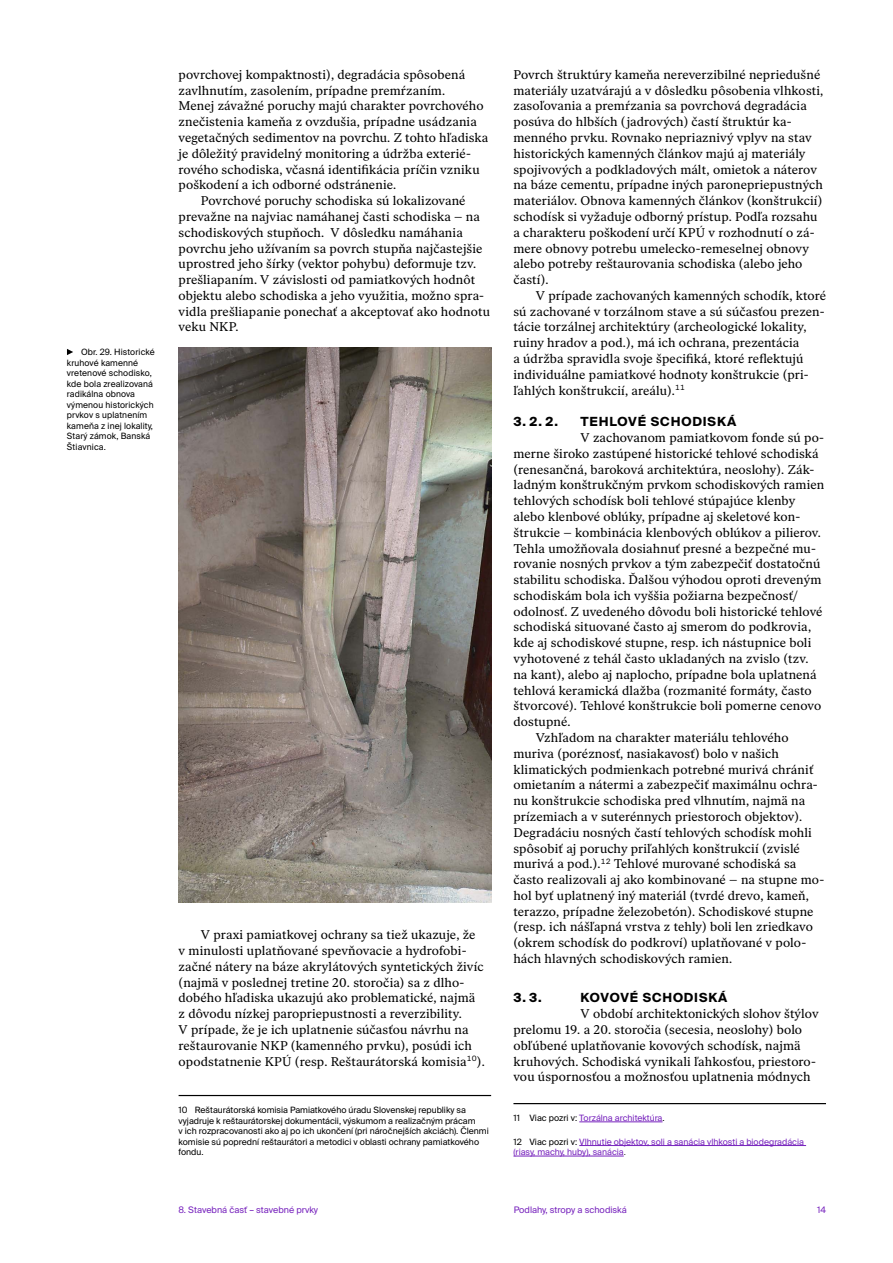
<style>
.page{position:relative;width:893px;height:1263px;background:#fff}
.page>*{position:absolute;margin:0;border:0;box-sizing:border-box;transform-origin:0 0}
.T3{font:12.6px/15.8px "Ivar Text";letter-spacing:.01em;color:#000}
.t1{font:700 12.6px "Suisse Intl";letter-spacing:.07em;color:#000}
.t2{font:9px "Suisse Intl";color:#7723bd}
.M1___Footnotes{font:8.7px/10.5px "Suisse Intl";color:#000}
.M1_-Popisky{font:8.7px/10.5px "Suisse Intl";letter-spacing:.015em;color:#000}
.M1___Footnotes-2{font:8.7px/10.5px "Suisse Intl";color:#7723bd}
.s1{color:#000}
.s2{font-family:"Calibri";color:#000}
</style>
<div class="page">
<hr style="left:179px;top:1095px;width:312px;height:1px;background:#000">
<hr style="left:513px;top:1103px;width:313px;height:1px;background:#000">
<hr style="left:579px;top:1121px;width:83px;height:1px;background:#7723bd">
<hr style="left:579px;top:1145px;width:227px;height:1px;background:#7723bd">
<hr style="left:513px;top:1156px;width:111px;height:1px;background:#7723bd">
<img style="left:179px;top:347px;width:312px;height:556px">
<svg style="left:67px;top:349px;width:6px;height:6px"></svg>
<p class="M1_-Popisky" style="left:67px;top:347px;width:89px;text-indent:14px">Obr. 29. Historické kruhové kamenné vretenové schodisko, kde bola zrealizovaná radikálna obnova výmenou historických prvkov s uplatnením kameňa z inej lokality,<br>Starý zámok, Banská<br>Štiavnica.</p>
<p class="T3" style="left:179px;top:67px;width:311px">povrchovej kompaktnosti), degradácia spôsobená zavlhnutím, zasolením, prípadne premŕzaním.<br>Menej závažné poruchy majú charakter povrchového znečistenia kameňa z ovzdušia, prípadne usádzania vegetačných sedimentov na povrchu. Z tohto hľadiska je dôležitý pravidelný monitoring a údržba exterié&shy;rového schodiska, včasná identifikácia príčin vzniku poškodení a ich odborné odstránenie.</p>
<p class="T3" style="left:179px;top:193px;width:313px;text-indent:22px">Povrchové poruchy schodiska sú lokalizované prevažne na najviac namáhanej časti schodiska – na schodiskových stupňoch. V dôsledku namáhania povrchu jeho užívaním sa povrch stupňa najčastejšie uprostred jeho šírky (vektor pohybu) deformuje tzv. prešliapaním. V závislosti od pamiatkových hodnôt objektu alebo schodiska a jeho využitia, možno spra&shy;vidla prešliapanie ponechať a akceptovať ako hodnotu veku NKP.</p>
<p class="T3" style="left:179px;top:927px;width:308px;text-indent:22px">V praxi pamiatkovej ochrany sa tiež ukazuje, že v minulosti uplatňované spevňovacie a hydrofobi&shy;začné nátery na báze akrylátových syntetických živíc (najmä v poslednej tretine 20. storočia) sa z dlho&shy;dobého hľadiska ukazujú ako problematické, najmä<br>z dôvodu nízkej paropriepustnosti a reverzibility.<br>V prípade, že je ich uplatnenie súčasťou návrhu na reštaurovanie NKP (kamenného prvku), posúdi ich opodstatnenie KPÚ (resp. Reštaurátorská komisia<sup>10</sup>).</p>
<p class="M1___Footnotes" style="left:179px;top:1105px;width:312px">10 Reštaurátorská komisia Pamiatkového úradu Slovenskej republiky sa vyjadruje k reštaurátorskej dokumentácii, výskumom a realizačným prácam<br>v ich rozpracovanosti ako aj po ich ukončení (pri náročnejších akciách). Členmi komisie sú poprední reštaurátori a metodici v oblasti ochrany pamiatkového fondu.</p>
<p class="T3" style="left:513px;top:67px;width:311px">Povrch štruktúry kameňa nereverzibilné nepriedušné materiály uzatvárajú a v dôsledku pôsobenia vlhkosti, zasoľovania a premŕzania sa povrchová degradácia posúva do hlbších (jadrových) častí štruktúr ka&shy;menného prvku. Rovnako nepriaznivý vplyv na stav historických kamenných článkov majú aj materiály spojivových a podkladových mált, omietok a náterov na báze cementu, prípadne iných paronepriepustných materiálov. Obnova kamenných článkov (konštrukcií) schodísk si vyžaduje odborný prístup. Podľa rozsahu a charakteru poškodení určí KPÚ v rozhodnutí o zá&shy;mere obnovy potrebu umelecko-remeselnej obnovy alebo potreby reštaurovania schodiska (alebo jeho častí).</p>
<p class="T3" style="left:513px;top:288px;width:314px;text-indent:22px">V prípade zachovaných kamenných schodík, ktoré sú zachované v torzálnom stave a sú súčasťou prezen&shy;tácie torzálnej architektúry (archeologické lokality, ruiny hradov a pod.), má ich ochrana, prezentácia<br>a údržba spravidla svoje špecifiká, ktoré reflektujú individuálne pamiatkové hodnoty konštrukcie (pri&shy;ľahlých konštrukcií, areálu).<sup>11</sup></p>
<p class="t1" style="left:513px;top:414px;width:46px">3. 2. 2.</p>
<p class="t1" style="left:580px;top:414px;width:157px">TEHLOVÉ SCHODISKÁ</p>
<p class="T3" style="left:513px;top:430px;width:312px;text-indent:67px">V zachovanom pamiatkovom fonde sú po&shy;merne široko zastúpené historické tehlové schodiská (renesančná, baroková architektúra, neoslohy). Zák&shy;ladným konštrukčným prvkom schodiskových ramien tehlových schodísk boli tehlové stúpajúce klenby alebo klenbové oblúky, prípadne aj skeletové kon&shy;štrukcie – kombinácia klenbových oblúkov a pilierov.<br>Tehla umožňovala dosiahnuť presné a bezpečné mu&shy;rovanie nosných prvkov a tým zabezpečiť dostatočnú stabilitu schodiska. Ďalšou výhodou oproti dreveným schodiskám bola ich vyššia požiarna bezpečnosť/ odolnosť. Z uvedeného dôvodu boli historické tehlové schodiská situované často aj smerom do podkrovia, kde aj schodiskové stupne, resp. ich nástupnice boli vyhotovené z tehál často ukladaných na zvislo (tzv. na kant), alebo aj naplocho, prípadne bola uplatnená tehlová keramická dlažba (rozmanité formáty, často štvorcové). Tehlové konštrukcie boli pomerne cenovo dostupné.</p>
<p class="T3" style="left:513px;top:730px;width:312px;text-indent:22px">Vzhľadom na charakter materiálu tehlového muriva (poréznosť, nasiakavosť) bolo v našich klimatických podmienkach potrebné murivá chrániť omietaním a nátermi a zabezpečiť maximálnu ochra&shy;nu konštrukcie schodiska pred vlhnutím, najmä na prízemiach a v suterénnych priestoroch objektov).<br>Degradáciu nosných častí tehlových schodísk mohli spôsobiť aj poruchy priľahlých konštrukcií (zvislé murivá a pod.).<sup>12</sup> Tehlové murované schodiská sa často realizovali aj ako kombinované – na stupne mo&shy;hol byť uplatnený iný materiál (tvrdé drevo, kameň, terazzo, prípadne železobetón). Schodiskové stupne (resp. ich nášľapná vrstva z tehly) boli len zriedkavo (okrem schodísk do podkroví) uplatňované v polo&shy;hách hlavných schodiskových ramien.</p>
<p class="t1" style="left:513px;top:991px;width:30px">3. 3.</p>
<p class="t1" style="left:580px;top:991px;width:148px">KOVOVÉ SCHODISKÁ</p>
<p class="T3" style="left:513px;top:1006px;width:307px;text-indent:67px">V období architektonických slohov štýlov prelomu 19. a 20. storočia (secesia, neoslohy) bolo obľúbené uplatňovanie kovových schodísk, najmä kruhových. Schodiská vynikali ľahkosťou, priestoro&shy;vou úspornosťou a možnosťou uplatnenia módnych</p>
<p class="M1___Footnotes-2" style="left:513px;top:1112px;width:153px"><span class="s1">11 Viac pozri v:</span> Torzálna architektúra<span class="s1">.</span></p>
<p class="M1___Footnotes-2" style="left:513px;top:1136px;width:292px"><span class="s1">12 Viac pozri v:</span> Vlhnutie objektov, soli a sanácia vlhkosti a biodegradácia (riasy, machy, huby), sanácia<span class="s2">.</span></p>
<p class="t2" style="left:179px;top:1205px;width:141px">8. Stavebná časť – stavebné prvky</p>
<p class="t2" style="left:514px;top:1205px;width:115px">Podlahy, stropy a schodiská</p>
<p class="t2" style="left:817px;top:1205px;width:10px">14</p>
</div>
